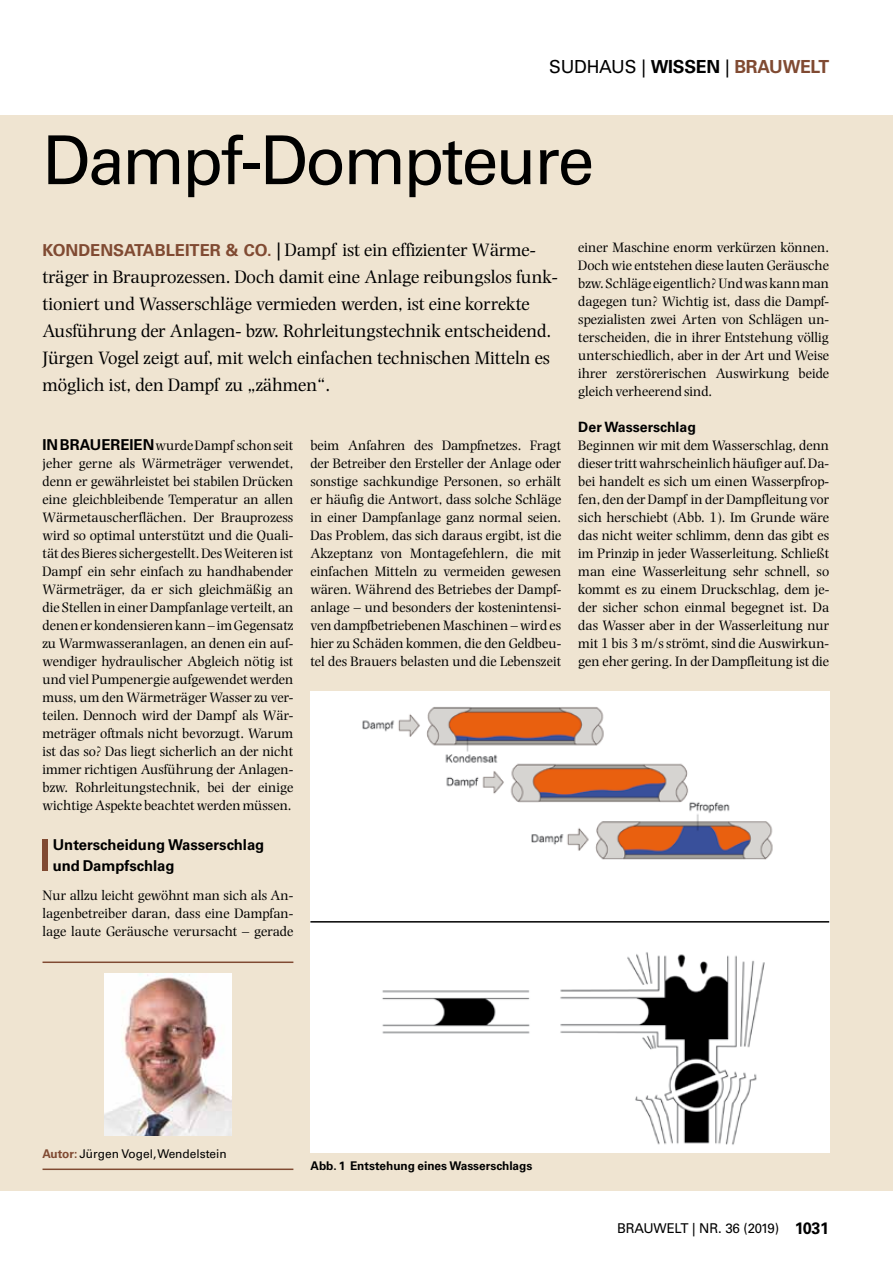
<style>
.page{position:relative;width:893px;height:1263px;background:#fff}
.page>*{position:absolute;margin:0;border:0;box-sizing:border-box;transform-origin:0 0}
.t1{font:67.5px "Univers";letter-spacing:-.035em;color:#000}
.t2{font:44.1px "Univers";color:#804a32;scale:1.23 1}
.t3{font:18.75px/27px "Photina";letter-spacing:-.005em;color:#000}
.t4{font:18px "Univers";letter-spacing:-.015em;color:#000}
.t5{font:700 16.5px "Univers";color:#804a32}
.t6{font:700 15px/21px "Univers";color:#000}
.t7{font:14.25px/18px "Photina";color:#000;text-align:justify}
.t8{font:700 14.25px "Univers";color:#000}
.t9{font:13.5px "Univers";letter-spacing:-.015em;color:#000}
.t10{font:700 12px "Univers";color:#000}
.t11{font:12px "Univers";color:#000}
.s1{font-weight:700}
.s2{font-weight:700;color:#804a32}
.s3{font-family:"Univers";font-weight:700;font-size:16.5px;color:#804a32}
.s4{font-family:"Univers";font-size:18px}
.s5{font-weight:700;font-size:16.5px}
</style>
<div class="page">
<div style="left:0;top:115px;width:893px;height:1076px;background:#efe4d1"></div>
<hr style="left:43px;top:961px;width:250px;height:2px;background:#804a32">
<hr style="left:43px;top:1168px;width:250px;height:2px;background:#804a32">
<img style="left:104px;top:973px;width:128px;height:162px">
<img style="left:310px;top:691px;width:519px;height:461px">
<hr style="left:310px;top:921px;width:519px;height:1px;background:#000">
<p class="t4" style="left:549px;top:56px;width:281px">sudhaus | <span class="s1">WISSEN</span> | <span class="s2">BRAUWELT</span></p>
<h1 class="t1" style="left:43px;top:120px;width:553px">Dampf-Dompteure</h1>
<p class="t3" style="left:43px;top:236px;width:517px;text-indent:183px"><span class="s3">&amp; Co.</span> <span class="s4">|</span> Dampf ist ein effizienter Wärme&shy;träger in Brauprozessen. Doch damit eine Anlage reibungslos funk&shy;tioniert und Wasserschläge vermieden werden, ist eine korrekte Ausführung der Anlagen- bzw. Rohrleitungstechnik entscheidend.<br>Jürgen Vogel zeigt auf, mit welch einfachen technischen Mitteln es möglich ist, den Dampf zu „zähmen“.</p>
<p class="t5" style="left:43px;top:240px;width:59px">Kondensatableiter</p>
<p class="t6" style="left:43px;top:434px;width:38px">In Brauereien</p>
<p class="t7" style="left:43px;top:436px;width:252px;text-indent:113px">wurde Dampf schon seit jeher gerne als Wärmeträger verwendet, denn er gewährleistet bei stabilen Drücken eine gleichbleibende Temperatur an allen Wärmetauscherflächen. Der Brauprozess wird so optimal unterstützt und die Quali&shy;tät des Bieres sichergestellt. Des Weiteren ist Dampf ein sehr einfach zu handhabender Wärmeträger, da er sich gleichmäßig an die Stellen in einer Dampfanlage verteilt, an denen er kondensieren kann – im Gegensatz zu Warmwasseranlagen, an denen ein auf&shy;wendiger hydraulischer Abgleich nötig ist und viel Pumpenergie aufgewendet werden muss, um den Wärmeträger Wasser zu ver&shy;teilen. Dennoch wird der Dampf als Wär&shy;meträger oftmals nicht bevorzugt. Warum ist das so? Das liegt sicherlich an der nicht immer richtigen Ausführung der Anlagen&shy;bzw. Rohrleitungstechnik, bei der einige wichtige Aspekte beachtet werden müssen.</p>
<h2 class="t2" style="left:38px;top:829px;width:14px">l</h2>
<p class="t6" style="left:53px;top:834px;width:213px">Unterscheidung Wasserschlag und Dampfschlag</p>
<p class="t7" style="left:43px;top:886px;width:252px">Nur allzu leicht gewöhnt man sich als An&shy;lagenbetreiber daran, dass eine Dampfan&shy;lage laute Geräusche verursacht – gerade</p>
<p class="t7" style="left:310px;top:436px;width:252px">beim Anfahren des Dampfnetzes. Fragt der Betreiber den Ersteller der Anlage oder sonstige sachkundige Personen, so erhält er häufig die Antwort, dass solche Schläge in einer Dampfanlage ganz normal seien.<br>Das Problem, das sich daraus ergibt, ist die Akzeptanz von Montagefehlern, die mit einfachen Mitteln zu vermeiden gewesen wären. Während des Betriebes der Dampf&shy;anlage – und besonders der kostenintensi&shy;ven dampfbetriebenen Maschinen – wird es hier zu Schäden kommen, die den Geldbeu&shy;tel des Brauers belasten und die Lebenszeit</p>
<p class="t7" style="left:578px;top:238px;width:252px">einer Maschine enorm verkürzen können.<br>Doch wie entstehen diese lauten Geräusche bzw. Schläge eigentlich? Und was kann man dagegen tun? Wichtig ist, dass die Dampf&shy;spezialisten zwei Arten von Schlägen un&shy;terscheiden, die in ihrer Entstehung völlig unterschiedlich, aber in der Art und Weise ihrer zerstörerischen Auswirkung beide gleich verheerend sind.</p>
<p class="t8" style="left:578px;top:419px;width:119px">Der Wasserschlag</p>
<p class="t7" style="left:578px;top:436px;width:252px">Beginnen wir mit dem Wasserschlag, denn dieser tritt wahrscheinlich häufiger auf. Da&shy;bei handelt es sich um einen Wasserpfrop&shy;fen, den der Dampf in der Dampfleitung vor sich herschiebt (Abb. 1). Im Grunde wäre das nicht weiter schlimm, denn das gibt es im Prinzip in jeder Wasserleitung. Schließt man eine Wasserleitung sehr schnell, so kommt es zu einem Druckschlag, dem je&shy;der sicher schon einmal begegnet ist. Da das Wasser aber in der Wasserleitung nur mit 1 bis 3 m/s strömt, sind die Auswirkun&shy;gen eher gering. In der Dampfleitung ist die</p>
<p class="t11" style="left:43px;top:1147px;width:186px"><span class="s2">Autor:</span> Jürgen Vogel, Wendelstein</p>
<p class="t10" style="left:310px;top:1158px;width:224px">Abb. 1 Entstehung eines Wasserschlags</p>
<p class="t9" style="left:617px;top:1221px;width:213px">Brauwelt | Nr. 36 (2019) <span class="s5">1031</span></p>
</div>
